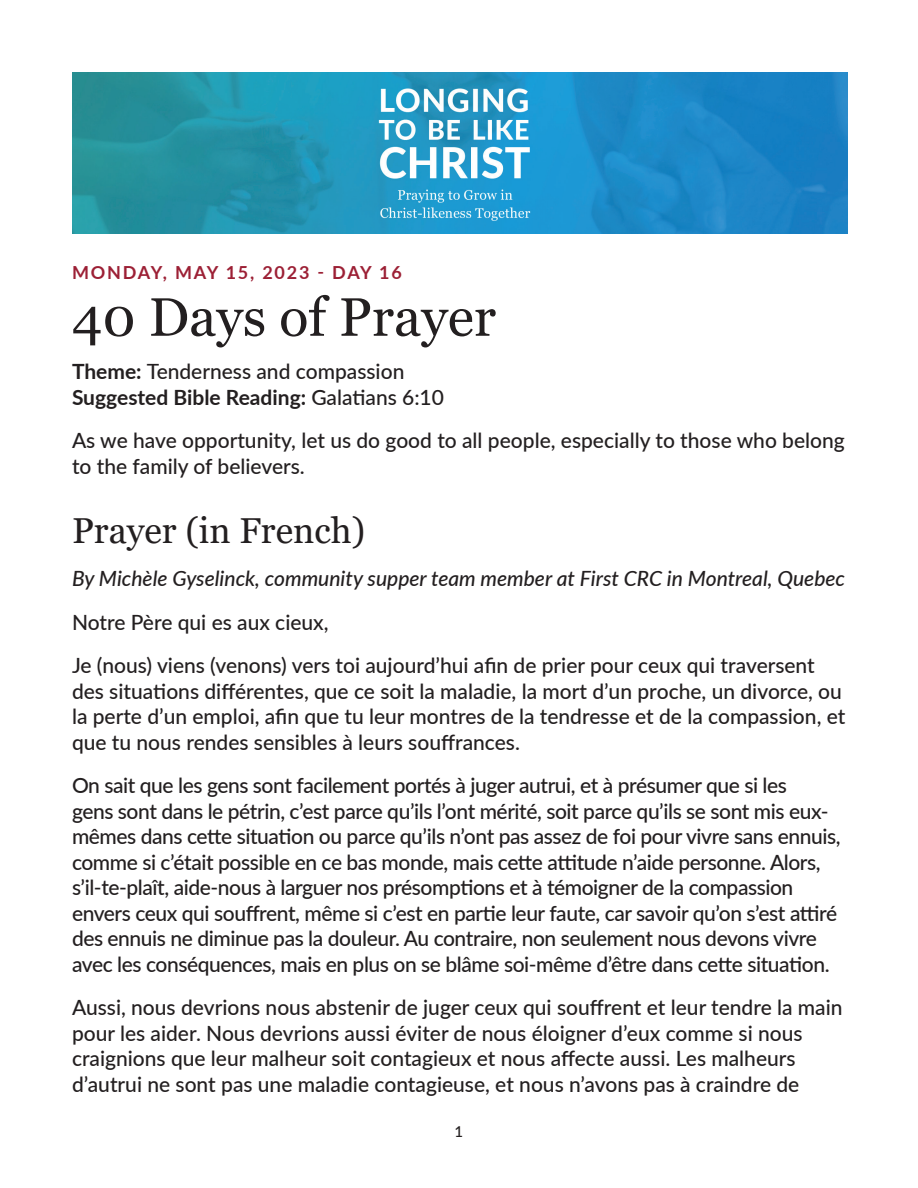
<style>
.page{position:relative;width:918px;height:1188px;background:#fff}
.page>*{position:absolute;margin:0;border:0;box-sizing:border-box;transform-origin:0 0}
.t1{font:54px "Georgia";color:#231f20}
.t2{font:36px "Georgia";color:#231f20}
.t3{font:500 21px/25.5px "Lato";letter-spacing:-.005em;color:#231f20}
.t4{font:italic 500 21px "Lato";color:#231f20}
.t5{font:700 18px "Lato";letter-spacing:.1em;color:#9c2035}
.t6{font:500 15px "Lato";color:#231f20}
.s1{font-weight:700}
</style>
<div class="page">
<img style="left:72px;top:72px;width:775px;height:162px">
<p class="t5" style="left:72px;top:259px;width:331px">MONDAY, MAY 15, 2023 - DAY 16</p>
<h1 class="t1" style="left:72px;top:284px;width:426px">40 Days of Prayer</h1>
<p class="t3" style="left:72px;top:358px;width:374px"><span class="s1">Theme:</span> Tenderness and compassion<br><span class="s1">Suggested Bible Reading:</span> Galatians 6:10</p>
<p class="t3" style="left:72px;top:427px;width:774px">As we have opportunity, let us do good to all people, especially to those who belong to the family of believers.</p>
<h2 class="t2" style="left:72px;top:509px;width:295px">Prayer (in French)</h2>
<p class="t4" style="left:72px;top:564px;width:775px">By Michèle Gyselinck, community supper team member at First CRC in Montreal, Quebec</p>
<p class="t3" style="left:72px;top:599px;width:744px;line-height:43.5px">Notre Père qui es aux cieux,<br>Je (nous) viens (venons) vers toi aujourd’hui afin de prier pour ceux qui traversent</p>
<p class="t3" style="left:72px;top:677px;width:775px">des situations différentes, que ce soit la maladie, la mort d’un proche, un divorce, ou la perte d’un emploi, afin que tu leur montres de la tendresse et de la compassion, et que tu nous rendes sensibles à leurs souffrances.</p>
<p class="t3" style="left:72px;top:772px;width:770px">On sait que les gens sont facilement portés à juger autrui, et à présumer que si les<br>gens sont dans le pétrin, c’est parce qu’ils l’ont mérité, soit parce qu’ils se sont mis eux&shy;mêmes dans cette situation ou parce qu’ils n’ont pas assez de foi pour vivre sans ennuis, comme si c’était possible en ce bas monde, mais cette attitude n’aide personne. Alors, s’il-te-plaît, aide-nous à larguer nos présomptions et à témoigner de la compassion envers ceux qui souffrent, même si c’est en partie leur faute, car savoir qu’on s’est attiré des ennuis ne diminue pas la douleur. Au contraire, non seulement nous devons vivre avec les conséquences, mais en plus on se blâme soi-même d’être dans cette situation.</p>
<p class="t3" style="left:72px;top:994px;width:772px">Aussi, nous devrions nous abstenir de juger ceux qui souffrent et leur tendre la main pour les aider. Nous devrions aussi éviter de nous éloigner d’eux comme si nous craignions que leur malheur soit contagieux et nous affecte aussi. Les malheurs d’autrui ne sont pas une maladie contagieuse, et nous n’avons pas à craindre de</p>
<p class="t6" style="left:455px;top:1121px;width:10px">1</p>
</div>
